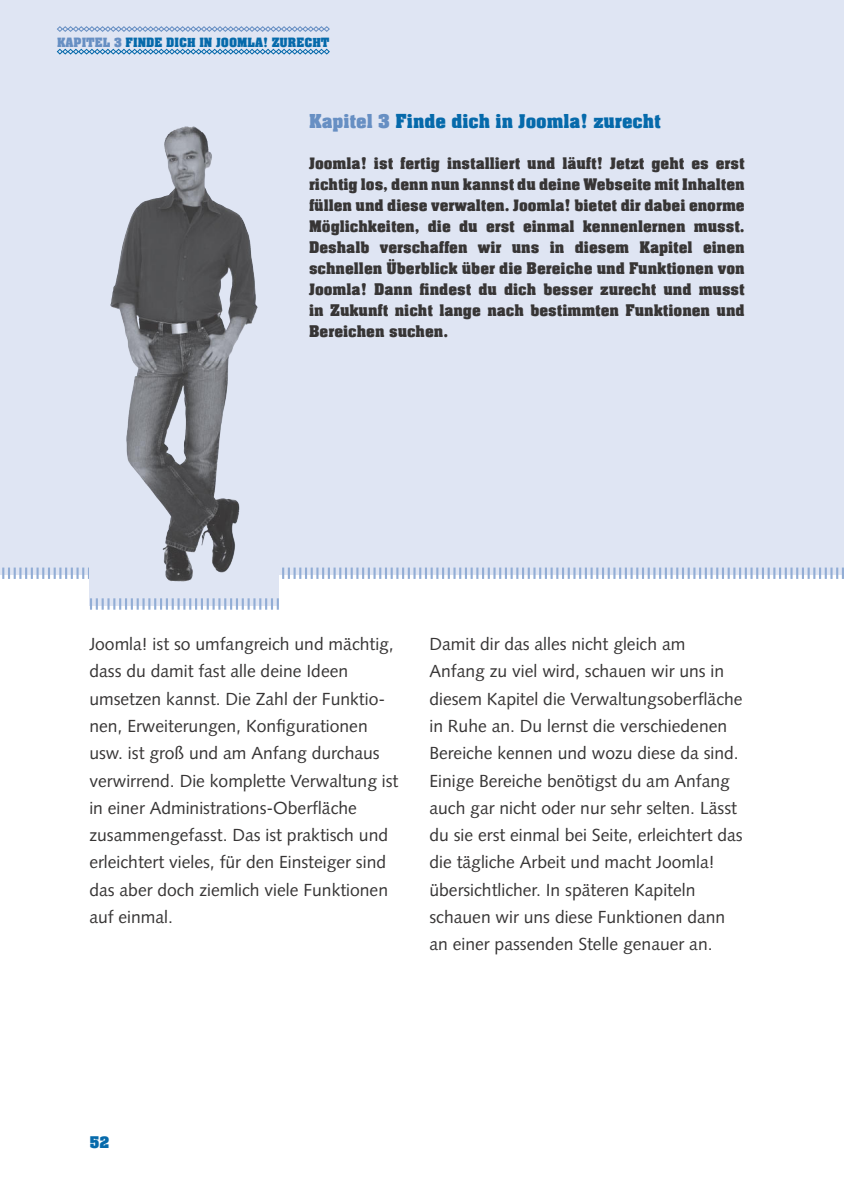
<style>
.page{position:relative;width:844px;height:1191px;background:#fff}
.page>*{position:absolute;margin:0;border:0;box-sizing:border-box;transform-origin:0 0}
.t1{font:21px "Aachen Bold Plain";color:#066aab}
.t2{font:17.5px/27.3px "Syntax";color:#373535}
.t3{font:17.5px/21px "Aachen Bold Plain";color:#373535;text-align:justify}
.t4{font:17.5px "Aachen Bold Plain";color:#066aab}
.t5{font:14px "Aachen Bold Plain";color:#066aab}
.s1{color:#678fc3}
</style>
<div class="page">
<div style="left:0;top:0;width:843px;height:574px;background:#dfe5f3"></div>
<svg style="left:57px;top:26px;width:273px;height:6px"></svg>
<svg style="left:57px;top:49px;width:273px;height:6px"></svg>
<svg style="left:0;top:567px;width:843px;height:12px"></svg>
<svg style="left:89px;top:126px;width:190px;height:479px"></svg>
<img style="left:164px;top:126px;width:21px;height:63px">
<svg style="left:90px;top:598px;width:189px;height:11px;background:#c8d5ea"></svg>
<p class="t5" style="left:57px;top:34px;width:274px"><span class="s1">Kapitel 3</span> Finde dich in Joomla! zurecht</p>
<p class="t1" style="left:309px;top:110px;width:353px"><span class="s1">Kapitel 3</span> Finde dich in Joomla! zurecht</p>
<p class="t3" style="left:309px;top:153px;width:437px">Joomla! ist fertig installiert und läuft! Jetzt geht es erst richtig los, denn nun kannst du deine Webseite mit Inhalten füllen und diese verwalten. Joomla! bietet dir dabei enorme Möglichkeiten, die du erst einmal kennenlernen musst.<br>Deshalb verschaffen wir uns in diesem Kapitel einen schnellen Überblick über die Bereiche und Funktionen von Joomla! Dann findest du dich besser zurecht und musst in Zukunft nicht lange nach bestimmten Funktionen und Bereichen suchen.</p>
<p class="t2" style="left:89px;top:630px;width:310px">Joomla! ist so umfangreich und mächtig, dass du damit fast alle deine Ideen umsetzen kannst. Die Zahl der Funktio&shy;nen, Erweiterungen, Konfigurationen usw. ist groß und am Anfang durchaus verwirrend. Die komplette Verwaltung ist in einer Administrations-Oberfläche zusammengefasst. Das ist praktisch und erleichtert vieles, für den Einsteiger sind das aber doch ziemlich viele Funktionen auf einmal.</p>
<p class="t2" style="left:429px;top:630px;width:315px">Damit dir das alles nicht gleich am Anfang zu viel wird, schauen wir uns in diesem Kapitel die Verwaltungsoberfläche in Ruhe an. Du lernst die verschiedenen Bereiche kennen und wozu diese da sind.<br>Einige Bereiche benötigst du am Anfang auch gar nicht oder nur sehr selten. Lässt du sie erst einmal bei Seite, erleichtert das die tägliche Arbeit und macht Joomla! übersichtlicher. In späteren Kapiteln schauen wir uns diese Funktionen dann an einer passenden Stelle genauer an.</p>
<p class="t4" style="left:89px;top:1132px;width:22px">52</p>
</div>
